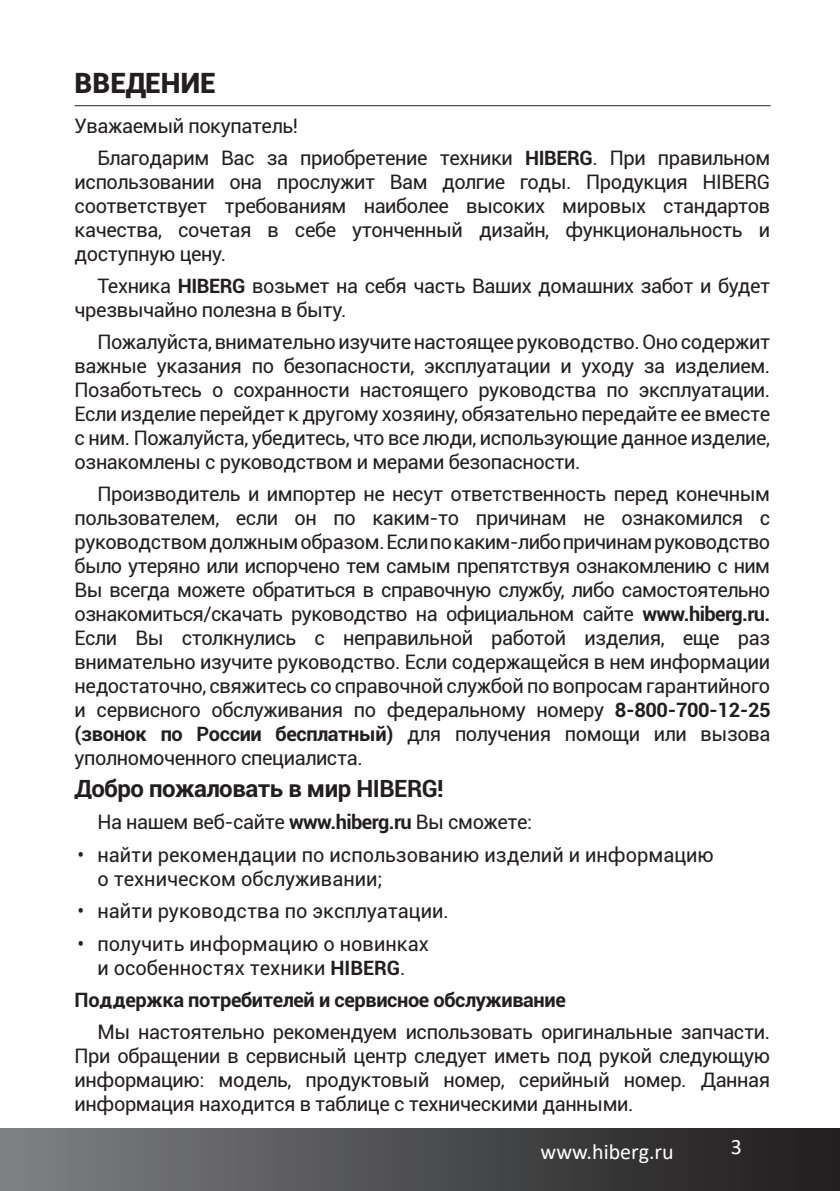
<style>
.page{position:relative;width:840px;height:1191px;background:#fff}
.page>*{position:absolute;margin:0;border:0;box-sizing:border-box;transform-origin:0 0}
.t1{font:900 28px "Roboto";color:#231f20}
.t2{font:700 24px "Roboto";letter-spacing:-.02em;color:#231f20}
.t3{font:22px "Calibri";color:#fff}
.t4{font:20px/24px "Roboto";letter-spacing:-.02em;color:#231f20;text-align:justify}
.t5{font:20px/24px "Roboto";color:#231f20}
.t6{font:700 20px "Roboto";letter-spacing:-.02em;color:#231f20}
.s1{font-weight:700}
</style>
<div class="page">
<div style="left:0;top:1128px;width:839px;height:63px;background:linear-gradient(to right,#7e8184,#1e1b1c)"></div>
<hr style="left:75px;top:105px;width:695px;height:1px;background:#231f20">
<h1 class="t1" style="left:75px;top:63px;width:143px">ВВЕДЕНИЕ</h1>
<p class="t4" style="left:97px;top:109px;width:674px;line-height:32px;text-indent:-23px">Уважаемый покупатель!<br>Благодарим Вас за приобретение техники <span class="s1">HIBERG</span>. При правильном</p>
<p class="t4" style="left:75px;top:169px;width:696px">использовании она прослужит Вам долгие годы. Продукция HIBERG соответствует требованиям наиболее высоких мировых стандартов качества, сочетая в себе утонченный дизайн, функциональность и доступную цену.</p>
<p class="t4" style="left:75px;top:273px;width:696px;text-indent:23px">Техника <span class="s1">HIBERG</span> возьмет на себя часть Ваших домашних забот и будет чрезвычайно полезна в быту.</p>
<p class="t4" style="left:75px;top:329px;width:696px;text-indent:23px">Пожалуйста, внимательно изучите настоящее руководство. Оно содержит важные указания по безопасности, эксплуатации и уходу за изделием.<br>Позаботьтесь о сохранности настоящего руководства по эксплуатации.<br>Если изделие перейдет к другому хозяину, обязательно передайте ее вместе с ним. Пожалуйста, убедитесь, что все люди, использующие данное изделие, ознакомлены с руководством и мерами безопасности.</p>
<p class="t4" style="left:75px;top:481px;width:697px;text-indent:23px">Производитель и импортер не несут ответственность перед конечным пользователем, если он по каким-то причинам не ознакомился с руководством должным образом. Если по каким-либо причинам руководство было утеряно или испорчено тем самым препятствуя ознакомлению с ним Вы всегда можете обратиться в справочную службу, либо самостоятельно ознакомиться/скачать руководство на официальном сайте <span class="s1">www.hiberg.ru.<br></span>Если Вы столкнулись с неправильной работой изделия, еще раз внимательно изучите руководство. Если содержащейся в нем информации недостаточно, свяжитесь со справочной службой по вопросам гарантийного и сервисного обслуживания по федеральному номеру <span class="s1">8-800-700-12-25 (звонок по России бесплатный)</span> для получения помощи или вызова уполномоченного специалиста.</p>
<p class="t2" style="left:75px;top:771px;width:370px">Добро пожаловать в мир HIBERG!</p>
<p class="t4" style="left:97px;top:809px;width:436px">На нашем веб-сайте <span class="s1">www.hiberg.ru</span> Вы сможете:</p>
<p class="t5" style="left:97px;top:842px;width:617px;text-indent:-20px">• найти рекомендации по использованию изделий и информацию о техническом обслуживании;</p>
<p class="t5" style="left:77px;top:898px;width:372px">• найти руководства по эксплуатации.</p>
<p class="t5" style="left:77px;top:931px;width:352px;text-align:center">• получить информацию о новинках и особенностях техники <span class="s1">HIBERG</span>.</p>
<p class="t6" style="left:75px;top:985px;width:492px">Поддержка потребителей и сервисное обслуживание</p>
<p class="t4" style="left:75px;top:1019px;width:696px;text-indent:23px">Мы настоятельно рекомендуем использовать оригинальные запчасти.<br>При обращении в сервисный центр следует иметь под рукой следующую информацию: модель, продуктовый номер, серийный номер. Данная информация находится в таблице с техническими данными.</p>
<p class="t3" style="left:540px;top:1136px;width:135px">www.hiberg.ru</p>
<p class="t3" style="left:730px;top:1131px;width:13px">3</p>
</div>
